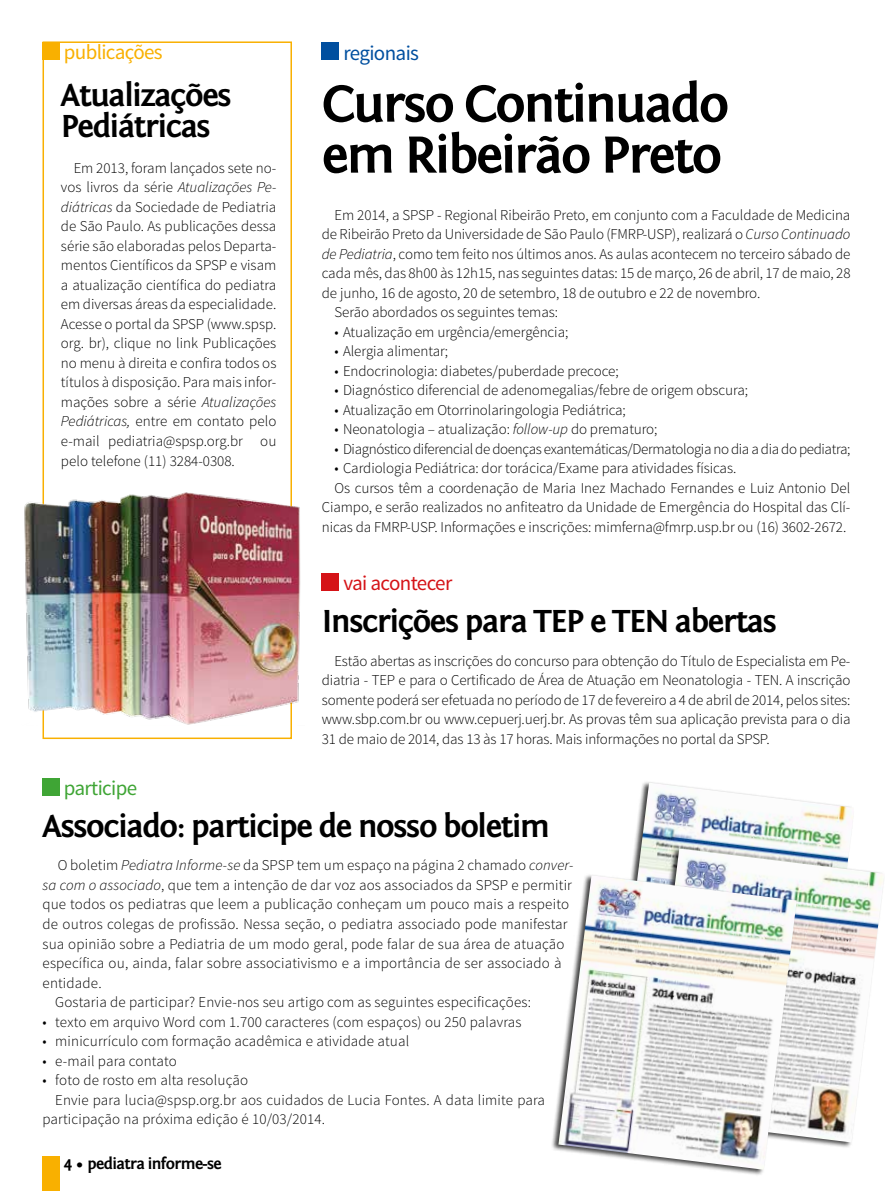
<style>
.page{position:relative;width:893px;height:1191px;background:#fff}
.page>*{position:absolute;margin:0;border:0;box-sizing:border-box;transform-origin:0 0}
.t1{font:700 54px/51px "Fontin Sans";letter-spacing:-.04em;color:#000}
.t2{font:700 33px/31.5px "Fontin Sans";letter-spacing:-.04em;color:#000}
.t3{font:21px "Source Sans Pro";letter-spacing:-.03em;color:#d51317}
.t4{font:21px "Source Sans Pro";letter-spacing:-.03em;color:#f9b000}
.t5{font:21px "Source Sans Pro";letter-spacing:-.03em;color:#3fa535}
.t6{font:21px "Source Sans Pro";letter-spacing:-.03em;color:#004f9f}
.t7{font:700 16.5px "Fontin Sans";letter-spacing:-.04em;color:#000}
.t8{font:300 15px/19.5px "Source Sans Pro";letter-spacing:-.005em;color:#000;text-align:justify}
.t9{font:300 15px "Source Sans Pro";letter-spacing:-.025em;color:#000}
.s1{font-style:italic}
</style>
<div class="page">
<div style="left:43px;top:41px;width:249px;height:698px;border:2px solid #f9b000"></div>
<div style="left:43px;top:1157px;width:17px;height:34px;background:#f9b000"></div>
<div style="left:43px;top:778px;width:17px;height:17px;background:#3fa535"></div>
<div style="left:43px;top:42px;width:17px;height:17px;background:#f9b000"></div>
<div style="left:322px;top:573px;width:17px;height:17px;background:#d51317"></div>
<div style="left:322px;top:43px;width:17px;height:17px;background:#004f9f"></div>
<img style="left:631px;top:782px;width:222px;height:91px">
<div style="left:638px;top:846px;width:247px;height:303px;background:#000;opacity:.75"></div>
<img style="left:646px;top:848px;width:238px;height:294px">
<div style="left:551px;top:873px;width:246px;height:303px;background:#000;opacity:.75"></div>
<img style="left:558px;top:875px;width:239px;height:294px">
<img style="left:24px;top:490px;width:277px;height:236px">
<h3 class="t4" style="left:64px;top:39px;width:100px">publicações</h3>
<h2 class="t2" style="left:61px;top:80px;width:172px">Atualizações<br>Pediátricas</h2>
<p class="t8" style="left:61px;top:158px;width:217px;text-indent:13px">Em 2013, foram lançados sete no&shy;vos livros da série <span class="s1">Atualizações Pe&shy;diátricas</span> da Sociedade de Pediatria de São Paulo. As publicações dessa série são elaboradas pelos Departa&shy;mentos Científicos da SPSP e visam a atualização científica do pediatra em diversas áreas da especialidade.<br>Acesse o portal da SPSP (www.spsp. org. br), clique no link Publicações no menu à direita e confira todos os títulos à disposição. Para mais infor&shy;mações sobre a série <span class="s1">Atualizações Pediátricas,</span> entre em contato pelo e-mail pediatria@spsp.org.br ou pelo telefone (11) 3284-0308.</p>
<h3 class="t5" style="left:64px;top:775px;width:75px">participe</h3>
<h3 class="t6" style="left:343px;top:40px;width:77px">regionais</h3>
<h1 class="t1" style="left:322px;top:79px;width:409px">Curso Continuado em Ribeirão Preto</h1>
<p class="t8" style="left:334px;top:205px;width:517px">Em 2014, a SPSP - Regional Ribeirão Preto, em conjunto com a Faculdade de Medicina</p>
<p class="t8" style="left:322px;top:224px;width:530px">de Ribeirão Preto da Universidade de São Paulo (FMRP-USP), realizará o <span class="s1">Curso Continuado</span></p>
<p class="t8" style="left:322px;top:244px;width:530px"><span class="s1">de Pediatria</span>, como tem feito nos últimos anos. As aulas acontecem no terceiro sábado de</p>
<p class="t8" style="left:322px;top:263px;width:530px">cada mês, das 8h00 às 12h15, nas seguintes datas: 15 de março, 26 de abril, 17 de maio, 28</p>
<p class="t8" style="left:322px;top:283px;width:440px">de junho, 16 de agosto, 20 de setembro, 18 de outubro e 22 de novembro.</p>
<p class="t8" style="left:334px;top:302px;width:225px">Serão abordados os seguintes temas:</p>
<p class="t8" style="left:334px;top:322px;width:235px">• Atualização em urgência/emergência;</p>
<p class="t8" style="left:334px;top:341px;width:115px">• Alergia alimentar;</p>
<p class="t8" style="left:334px;top:361px;width:286px">• Endocrinologia: diabetes/puberdade precoce;</p>
<p class="t8" style="left:334px;top:380px;width:415px">• Diagnóstico diferencial de adenomegalias/febre de origem obscura;</p>
<p class="t8" style="left:334px;top:400px;width:293px">• Atualização em Otorrinolaringologia Pediátrica;</p>
<p class="t8" style="left:334px;top:419px;width:325px">• Neonatologia – atualização: <span class="s1">follow-up</span> do prematuro;</p>
<p class="t9" style="left:334px;top:440px;width:517px">• Diagnóstico diferencial de doenças exantemáticas/Dermatologia no dia a dia do pediatra;</p>
<p class="t8" style="left:334px;top:458px;width:403px">• Cardiologia Pediátrica: dor torácica/Exame para atividades físicas.</p>
<p class="t8" style="left:334px;top:478px;width:517px">Os cursos têm a coordenação de Maria Inez Machado Fernandes e Luiz Antonio Del</p>
<p class="t8" style="left:322px;top:497px;width:530px">Ciampo, e serão realizados no anfiteatro da Unidade de Emergência do Hospital das Clí-</p>
<p class="t8" style="left:322px;top:517px;width:526px">nicas da FMRP-USP. Informações e inscrições: mimferna@fmrp.usp.br ou (16) 3602-2672.</p>
<h3 class="t3" style="left:343px;top:570px;width:111px">vai acontecer</h3>
<h2 class="t2" style="left:322px;top:606px;width:457px">Inscrições para TEP e TEN abertas</h2>
<p class="t8" style="left:322px;top:651px;width:530px;text-indent:13px">Estão abertas as inscrições do concurso para obtenção do Título de Especialista em Pe&shy;diatria - TEP e para o Certificado de Área de Atuação em Neonatologia - TEN. A inscrição somente poderá ser efetuada no período de 17 de fevereiro a 4 de abril de 2014, pelos sites: www.sbp.com.br ou www.cepuerj.uerj.br. As provas têm sua aplicação prevista para o dia 31 de maio de 2014, das 13 às 17 horas. Mais informações no portal da SPSP.</p>
<h2 class="t2" style="left:43px;top:811px;width:509px">Associado: participe de nosso boletim</h2>
<p class="t8" style="left:58px;top:856px;width:517px">O boletim <span class="s1">Pediatra Informe-se</span> da SPSP tem um espaço na página 2 chamado <span class="s1">conver-</span></p>
<p class="t8" style="left:43px;top:875px;width:531px"><span class="s1">sa com o associado</span>, que tem a intenção de dar voz aos associados da SPSP e permitir</p>
<p class="t8" style="left:43px;top:895px;width:528px">que todos os pediatras que leem a publicação conheçam um pouco mais a respeito</p>
<p class="t8" style="left:43px;top:914px;width:527px">de outros colegas de profissão. Nessa seção, o pediatra associado pode manifestar</p>
<p class="t8" style="left:43px;top:934px;width:523px">sua opinião sobre a Pediatria de um modo geral, pode falar de sua área de atuação</p>
<p class="t8" style="left:43px;top:953px;width:521px">específica ou, ainda, falar sobre associativismo e a importância de ser associado à</p>
<p class="t8" style="left:43px;top:973px;width:61px">entidade.</p>
<p class="t8" style="left:55px;top:992px;width:477px">Gostaria de participar? Envie-nos seu artigo com as seguintes especificações:</p>
<p class="t8" style="left:43px;top:1012px;width:481px">• texto em arquivo Word com 1.700 caracteres (com espaços) ou 250 palavras</p>
<p class="t8" style="left:43px;top:1031px;width:368px">• minicurrículo com formação acadêmica e atividade atual</p>
<p class="t8" style="left:43px;top:1051px;width:136px">• e-mail para contato</p>
<p class="t8" style="left:43px;top:1070px;width:207px">• foto de rosto em alta resolução</p>
<p class="t8" style="left:55px;top:1090px;width:491px">Envie para lucia@spsp.org.br aos cuidados de Lucia Fontes. A data limite para</p>
<p class="t8" style="left:43px;top:1109px;width:284px">participação na próxima edição é 10/03/2014.</p>
<p class="t7" style="left:64px;top:1155px;width:159px">4 • pediatra informe-se</p>
</div>
